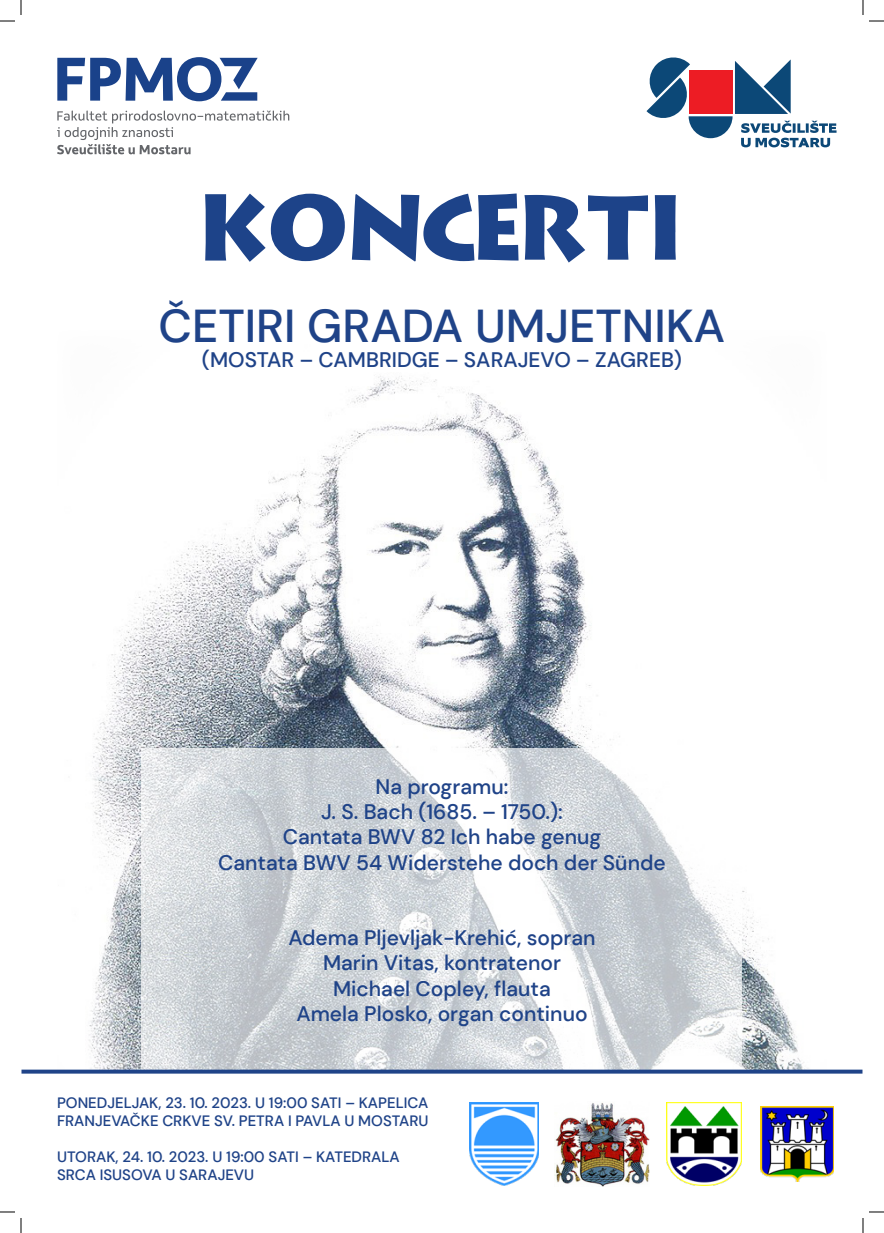
<style>
.page{position:relative;width:884px;height:1233px;background:#fff}
.page>*{position:absolute;margin:0;border:0;box-sizing:border-box;transform-origin:0 0}
.t1{font:90px "Austere Black Caps SSK";color:#1d4389}
.t2{font:500 46px "DM Sans";color:#1f4388}
.t3{font:500 21px "DM Sans";color:#1f4388}
.t4{font:500 15px/18px "DM Sans";color:#1f4388}
</style>
<div class="page">
<img style="left:89px;top:376px;width:719px;height:693px">
<svg style="left:57px;top:57px;width:201px;height:44px"></svg>
<svg style="left:57px;top:110px;width:232px;height:44px"></svg>
<svg style="left:646px;top:57px;width:190px;height:90px"></svg>
<svg style="left:142px;top:748px;width:600px;height:321px"></svg>
<svg style="left:22px;top:1069px;width:840px;height:4px;background:#3c5b96"></svg>
<img style="left:470px;top:1102px;width:69px;height:83px">
<img style="left:555px;top:1103px;width:95px;height:83px">
<img style="left:666px;top:1102px;width:75px;height:83px">
<img style="left:760px;top:1106px;width:74px;height:75px">
<svg style="left:0;top:1211px;width:15px;height:1px"></svg>
<svg style="left:869px;top:1211px;width:15px;height:1px"></svg>
<svg style="left:0;top:0;width:22px;height:22px"></svg>
<svg style="left:20px;top:1218px;width:2px;height:15px"></svg>
<svg style="left:862px;top:0;width:22px;height:22px"></svg>
<svg style="left:862px;top:1218px;width:2px;height:15px"></svg>
<p class="t1" style="left:203px;top:171px;width:479px">KONCERTI</p>
<p class="t2" style="left:159px;top:297px;width:568px">ČETIRI GRADA UMJETNIKA</p>
<p class="t3" style="left:202px;top:347px;width:482px">(MOSTAR – CAMBRIDGE – SARAJEVO – ZAGREB)</p>
<p class="t3" style="left:376px;top:773px;width:134px">Na programu:</p>
<p class="t3" style="left:321px;top:798px;width:243px">J. S. Bach (1685. – 1750.):</p>
<p class="t3" style="left:283px;top:824px;width:320px">Cantata BWV 82 Ich habe genug</p>
<p class="t3" style="left:218px;top:849px;width:449px">Cantata BWV 54 Widerstehe doch der Sünde</p>
<p class="t3" style="left:288px;top:924px;width:309px">Adema Pljevljak-Krehić, sopran</p>
<p class="t3" style="left:323px;top:950px;width:239px">Marin Vitas, kontratenor</p>
<p class="t3" style="left:333px;top:975px;width:219px">Michael Copley, flauta</p>
<p class="t3" style="left:296px;top:1000px;width:293px">Amela Plosko, organ continuo</p>
<p class="t4" style="left:57px;top:1093px;width:373px">PONEDJELJAK, 23. 10. 2023. U 19:00 SATI – KAPELICA<br>FRANJEVAČKE CRKVE SV. PETRA I PAVLA U MOSTARU</p>
<p class="t4" style="left:57px;top:1147px;width:344px">UTORAK, 24. 10. 2023. U 19:00 SATI – KATEDRALA</p>
<p class="t4" style="left:57px;top:1165px;width:199px">SRCA ISUSOVA U SARAJEVU</p>
</div>
